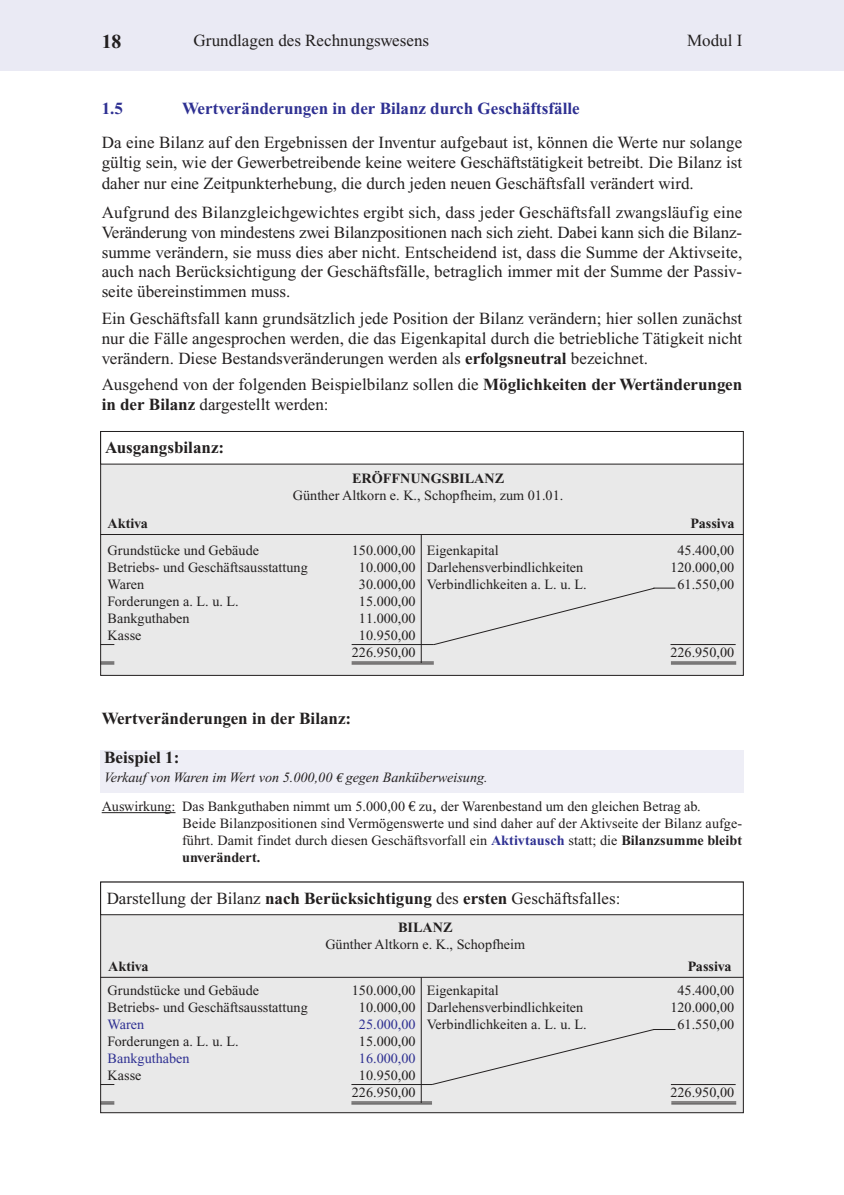
<style>
.page{position:relative;width:844px;height:1195px;background:#fff}
.page>*{position:absolute;margin:0;border:0;box-sizing:border-box;transform-origin:0 0}
.t1{font:700 19.78px "Times New Roman";color:#221f1f}
.t2{font:16.97px/20.5px "Times New Roman";color:#221f1f;text-align:justify}
.t3{font:700 16.97px "Times New Roman";color:#221f1f}
.t4{font:700 16.97px "Times New Roman";color:#2e3092}
.t5{font:14.17px/17px "Times New Roman";color:#221f1f}
.t6{font:italic 14.17px "Times New Roman";color:#221f1f}
.t7{font:700 14.17px "Times New Roman";color:#221f1f}
.t8{font:14.17px "Times New Roman";color:#2e3092}
.s1{font-weight:700}
.s2{font-family:"Euro Serif";font-size:12.78px}
.s3{font-family:"Euro Serif"}
.s4{font-size:16.97px}
.s5{font-weight:700;color:#2e3092}
</style>
<div class="page">
<div style="left:0;top:0;width:843px;height:71px;background:#eaeaf4"></div>
<div style="left:100px;top:750px;width:643px;height:42px;background:#eeeef6"></div>
<div style="left:101px;top:882px;width:642px;height:230px;background:#e9e9e9"></div>
<hr style="left:100px;top:977px;width:643px;height:1px;background:#221f1f">
<hr style="left:421px;top:977px;width:1px;height:126px;background:#221f1f">
<hr style="left:351px;top:1101px;width:81px;height:1px;background:#221f1f">
<hr style="left:351px;top:1103px;width:81px;height:1px;background:#221f1f">
<svg style="left:432px;top:1029px;width:243px;height:56px"></svg>
<hr style="left:351px;top:1084px;width:81px;height:1px;background:#221f1f">
<hr style="left:670px;top:1084px;width:65px;height:1px;background:#221f1f">
<hr style="left:671px;top:1101px;width:65px;height:1px;background:#221f1f">
<hr style="left:671px;top:1103px;width:65px;height:1px;background:#221f1f">
<div style="left:101px;top:431px;width:642px;height:244px;background:#e9e9e9"></div>
<hr style="left:100px;top:534px;width:643px;height:1px;background:#221f1f">
<hr style="left:421px;top:534px;width:1px;height:129px;background:#221f1f">
<hr style="left:351px;top:661px;width:82px;height:1px;background:#221f1f">
<hr style="left:351px;top:663px;width:82px;height:1px;background:#221f1f">
<svg style="left:433px;top:587px;width:242px;height:58px"></svg>
<hr style="left:351px;top:644px;width:82px;height:1px;background:#221f1f">
<hr style="left:670px;top:644px;width:65px;height:1px;background:#221f1f">
<hr style="left:670px;top:661px;width:66px;height:1px;background:#221f1f">
<hr style="left:670px;top:663px;width:66px;height:1px;background:#221f1f">
<hr style="left:102px;top:812px;width:73px;height:1px;background:#221f1f">
<svg style="left:100px;top:644px;width:14px;height:1px"></svg>
<svg style="left:100px;top:1084px;width:14px;height:1px"></svg>
<svg style="left:100px;top:661px;width:14px;height:3px"></svg>
<svg style="left:100px;top:1101px;width:14px;height:3px"></svg>
<div style="left:101px;top:431px;width:642px;height:33px;background:#fff"></div>
<div style="left:100px;top:431px;width:643px;height:33px;border:1px solid #221f1f"></div>
<div style="left:101px;top:882px;width:642px;height:32px;background:#fff"></div>
<div style="left:100px;top:881px;width:643px;height:34px;border:1px solid #221f1f"></div>
<p class="t1" style="left:102px;top:31px;width:21px">18</p>
<p class="t2" style="left:193px;top:30px;width:237px">Grundlagen des Rechnungswesens</p>
<p class="t2" style="left:687px;top:30px;width:57px">Modul I</p>
<p class="t4" style="left:102px;top:99px;width:23px">1.5</p>
<p class="t4" style="left:182px;top:99px;width:399px">Wertveränderungen in der Bilanz durch Geschäftsfälle</p>
<p class="t2" style="left:102px;top:132px;width:642px">Da eine Bilanz auf den Ergebnissen der Inventur aufgebaut ist, können die Werte nur solange gültig sein, wie der Gewerbetreibende keine weitere Geschäftstätigkeit betreibt. Die Bilanz ist daher nur eine Zeitpunkterhebung, die durch jeden neuen Geschäftsfall verändert wird.</p>
<p class="t2" style="left:102px;top:203px;width:642px;line-height:19.8px">Aufgrund des Bilanzgleichgewichtes ergibt sich, dass jeder Geschäftsfall zwangsläufig eine Veränderung von mindestens zwei Bilanzpositionen nach sich zieht. Dabei kann sich die Bilanz&shy;summe verändern, sie muss dies aber nicht. Entscheidend ist, dass die Summe der Aktivseite, auch nach Berücksichtigung der Geschäftsfälle, betraglich immer mit der Summe der Passiv&shy;seite übereinstimmen muss.</p>
<p class="t2" style="left:102px;top:308px;width:642px">Ein Geschäftsfall kann grundsätzlich jede Position der Bilanz verändern; hier sollen zunächst nur die Fälle angesprochen werden, die das Eigenkapital durch die betriebliche Tätigkeit nicht verändern. Diese Bestandsveränderungen werden als <span class="s1">erfolgsneutral</span> bezeichnet.</p>
<p class="t2" style="left:102px;top:374px;width:642px">Ausgehend von der folgenden Beispielbilanz sollen die <span class="s1">Möglichkeiten der Wertänderungen in der Bilanz</span> dargestellt werden:</p>
<p class="t3" style="left:105px;top:439px;width:120px">Ausgangsbilanz:</p>
<p class="t7" style="left:352px;top:471px;width:153px">ERÖFFNUNGSBILANZ</p>
<p class="t5" style="left:293px;top:487px;width:272px">Günther Altkorn e. K., Schopfheim, zum 01.01.</p>
<p class="t7" style="left:108px;top:516px;width:42px">Aktiva</p>
<p class="t7" style="left:690px;top:516px;width:45px">Passiva</p>
<p class="t5" style="left:108px;top:542px;width:201px">Grundstücke und Gebäude<br>Betriebs- und Geschäftsausstattung<br>Waren<br>Forderungen a. L. u. L.<br>Bankguthaben<br>Kasse</p>
<p class="t5" style="left:352px;top:542px;width:65px;text-align:center">150.000,00<br>10.000,00<br>30.000,00<br>15.000,00<br>11.000,00<br>10.950,00<br>226.950,00</p>
<p class="t5" style="left:427px;top:542px;width:161px">Eigenkapital<br>Darlehensverbindlichkeiten<br>Verbindlichkeiten a. L. u. L.</p>
<p class="t5" style="left:670px;top:542px;width:65px;text-align:center">45.400,00<br>120.000,00<br>61.550,00</p>
<p class="t5" style="left:670px;top:644px;width:65px">226.950,00</p>
<p class="t3" style="left:102px;top:710px;width:251px">Wertveränderungen in der Bilanz:</p>
<p class="t3" style="left:104px;top:748px;width:77px">Beispiel 1:</p>
<p class="t6" style="left:104px;top:770px;width:385px">Verkauf von Waren im Wert von 5.000,00 <span class="s2">€</span> gegen Banküberweisung.</p>
<p class="t5" style="left:182px;top:798px;width:561px;text-indent:-80px">Auswirkung: Das Bankguthaben nimmt um 5.000,00 <span class="s3">€</span> zu<span class="s4">,</span> der Warenbestand um den gleichen Betrag ab.<br>Beide Bilanzpositionen sind Vermögenswerte und sind daher auf der Aktivseite der Bilanz aufge&shy;führt. Damit findet durch diesen Geschäftsvorfall ein <span class="s5">Aktivtausch</span> statt; die <span class="s1">Bilanzsumme bleibt unverändert.</span></p>
<p class="t2" style="left:107px;top:888px;width:515px">Darstellung der Bilanz <span class="s1">nach Berücksichtigung</span> des <span class="s1">ersten</span> Geschäftsfalles:</p>
<p class="t7" style="left:398px;top:920px;width:56px">BILANZ</p>
<p class="t5" style="left:325px;top:936px;width:201px">Günther Altkorn e. K., Schopfheim</p>
<p class="t7" style="left:108px;top:958px;width:42px">Aktiva</p>
<p class="t7" style="left:687px;top:958px;width:45px">Passiva</p>
<p class="t5" style="left:108px;top:982px;width:201px">Grundstücke und Gebäude<br>Betriebs- und Geschäftsausstattung</p>
<p class="t8" style="left:108px;top:1017px;width:38px">Waren</p>
<p class="t5" style="left:108px;top:1033px;width:133px">Forderungen a. L. u. L.</p>
<p class="t8" style="left:108px;top:1051px;width:83px">Bankguthaben</p>
<p class="t5" style="left:108px;top:1067px;width:35px">Kasse</p>
<p class="t5" style="left:352px;top:982px;width:65px;text-align:center">150.000,00<br>10.000,00</p>
<p class="t8" style="left:359px;top:1017px;width:58px">25.000,00</p>
<p class="t5" style="left:359px;top:1033px;width:58px">15.000,00</p>
<p class="t8" style="left:359px;top:1051px;width:58px">16.000,00</p>
<p class="t5" style="left:352px;top:1067px;width:65px;text-align:center">10.950,00<br>226.950,00</p>
<p class="t5" style="left:427px;top:982px;width:161px">Eigenkapital<br>Darlehensverbindlichkeiten<br>Verbindlichkeiten a. L. u. L.</p>
<p class="t5" style="left:670px;top:982px;width:65px;text-align:center">45.400,00<br>120.000,00<br>61.550,00</p>
<p class="t5" style="left:670px;top:1084px;width:65px">226.950,00</p>
</div>
